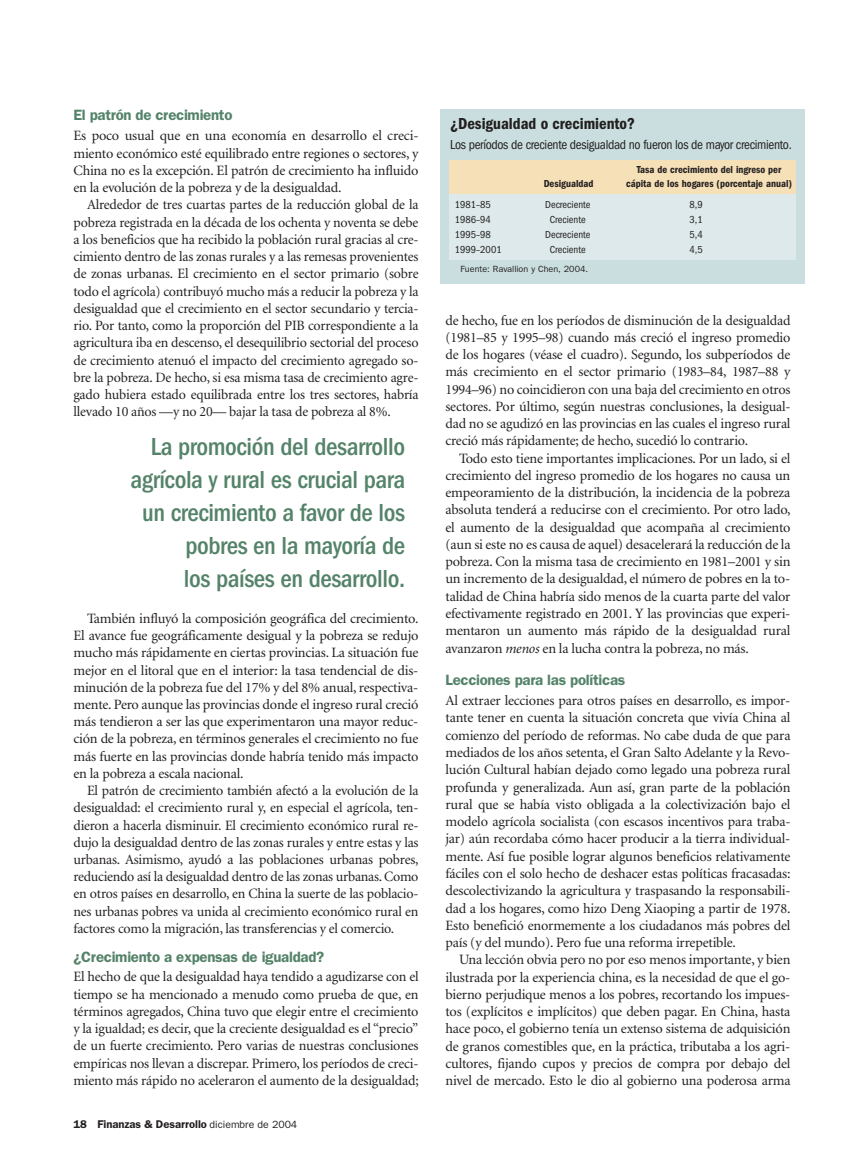
<style>
.page{position:relative;width:864px;height:1164px;background:#fff}
.page>*{position:absolute;margin:0;border:0;box-sizing:border-box;transform-origin:0 0}
.t1{font:500 condensed 25.5px/33px "Franklin Gothic";letter-spacing:-.015em;color:#548369;text-align:right}
.t2{font:600 condensed 16.5px "Franklin Gothic";color:#231f1f}
.t3{font:600 15px "Franklin Gothic";letter-spacing:-.02em;color:#548369}
.t4{font:14.25px/17.2px "Minion";letter-spacing:-.015em;color:#231f1f;text-align:justify}
.t5{font:condensed 13.5px "Franklin Gothic";letter-spacing:-.025em;color:#231f1f}
.t6{font:600 11.25px "Franklin Gothic";color:#231f1f}
.t7{font:condensed 10.5px "Franklin Gothic";color:#231f1f}
.t8{font:600 condensed 10.5px "Franklin Gothic";color:#231f1f}
.t9{font:9px "Franklin Gothic";color:#231f1f}
.s1{font-weight:400;font-size:10.5px}
.s2{font-style:italic}
</style>
<div class="page">
<div style="left:440px;top:109px;width:365px;height:175px;background:#cadedf"></div>
<div style="left:449px;top:193px;width:347px;height:67px;background:#dde9ea"></div>
<div style="left:449px;top:160px;width:346px;height:33px;background:#f6e0b8"></div>
<p class="t3" style="left:74px;top:110px;width:160px">El patrón de crecimiento</p>
<p class="t4" style="left:74px;top:128px;width:347px">Es poco usual que en una economía en desarrollo el creci&shy;miento económico esté equilibrado entre regiones o sectores, y China no es la excepción. El patrón de crecimiento ha influido en la evolución de la pobreza y de la desigualdad.</p>
<p class="t4" style="left:74px;top:197px;width:347px;text-indent:13px">Alrededor de tres cuartas partes de la reducción global de la pobreza registrada en la década de los ochenta y noventa se debe a los beneficios que ha recibido la población rural gracias al cre&shy;cimiento dentro de las zonas rurales y a las remesas provenientes de zonas urbanas. El crecimiento en el sector primario (sobre todo el agrícola) contribuyó mucho más a reducir la pobreza y la desigualdad que el crecimiento en el sector secundario y tercia&shy;rio. Por tanto, como la proporción del PIB correspondiente a la agricultura iba en descenso, el desequilibrio sectorial del proceso de crecimiento atenuó el impacto del crecimiento agregado so&shy;bre la pobreza. De hecho, si esa misma tasa de crecimiento agre&shy;gado hubiera estado equilibrada entre los tres sectores, habría llevado 10 años —y no 20— bajar la tasa de pobreza al 8%.</p>
<h1 class="t1" style="left:131px;top:433px;width:276px">La promoción del desarrollo agrícola y rural es crucial para un crecimiento a favor de los pobres en la mayoría de<br>los países en desarrollo.</h1>
<p class="t4" style="left:73px;top:611px;width:347px;text-indent:14px">También influyó la composición geográfica del crecimiento.<br>El avance fue geográficamente desigual y la pobreza se redujo mucho más rápidamente en ciertas provincias. La situación fue mejor en el litoral que en el interior: la tasa tendencial de dis&shy;minución de la pobreza fue del 17% y del 8% anual, respectiva&shy;mente. Pero aunque las provincias donde el ingreso rural creció más tendieron a ser las que experimentaron una mayor reduc&shy;ción de la pobreza, en términos generales el crecimiento no fue más fuerte en las provincias donde habría tenido más impacto en la pobreza a escala nacional.</p>
<p class="t4" style="left:74px;top:783px;width:347px;text-indent:13px">El patrón de crecimiento también afectó a la evolución de la desigualdad: el crecimiento rural y, en especial el agrícola, ten&shy;dieron a hacerla disminuir. El crecimiento económico rural re&shy;dujo la desigualdad dentro de las zonas rurales y entre estas y las urbanas. Asimismo, ayudó a las poblaciones urbanas pobres, reduciendo así la desigualdad dentro de las zonas urbanas. Como en otros países en desarrollo, en China la suerte de las poblacio&shy;nes urbanas pobres va unida al crecimiento económico rural en factores como la migración, las transferencias y el comercio.</p>
<p class="t3" style="left:74px;top:952px;width:252px">¿Crecimiento a expensas de igualdad?</p>
<p class="t4" style="left:74px;top:969px;width:347px">El hecho de que la desigualdad haya tendido a agudizarse con el tiempo se ha mencionado a menudo como prueba de que, en términos agregados, China tuvo que elegir entre el crecimiento y la igualdad; es decir, que la creciente desigualdad es el “precio” de un fuerte crecimiento. Pero varias de nuestras conclusiones empíricas nos llevan a discrepar. Primero, los períodos de creci&shy;miento más rápido no aceleraron el aumento de la desigualdad;</p>
<p class="t6" style="left:74px;top:1120px;width:225px">18 Finanzas &amp; Desarrollo <span class="s1">diciembre de 2004</span></p>
<p class="t2" style="left:450px;top:118px;width:186px">¿Desigualdad o crecimiento?</p>
<p class="t5" style="left:450px;top:140px;width:343px">Los períodos de creciente desigualdad no fueron los de mayor crecimiento.</p>
<p class="t8" style="left:637px;top:166px;width:146px">Tasa de crecimiento del ingreso per</p>
<p class="t8" style="left:544px;top:180px;width:51px">Desigualdad</p>
<p class="t8" style="left:626px;top:180px;width:168px">cápita de los hogares (porcentaje anual)</p>
<p class="t7" style="left:455px;top:201px;width:38px">1981–85</p>
<p class="t7" style="left:545px;top:201px;width:47px">Decreciente</p>
<p class="t7" style="left:690px;top:201px;width:15px">8,9</p>
<p class="t7" style="left:455px;top:216px;width:38px">1986–94</p>
<p class="t7" style="left:550px;top:216px;width:37px">Creciente</p>
<p class="t7" style="left:690px;top:216px;width:15px">3,1</p>
<p class="t7" style="left:455px;top:231px;width:38px">1995–98</p>
<p class="t7" style="left:545px;top:231px;width:47px">Decreciente</p>
<p class="t7" style="left:690px;top:231px;width:15px">5,4</p>
<p class="t7" style="left:455px;top:246px;width:49px">1999–2001</p>
<p class="t7" style="left:550px;top:246px;width:37px">Creciente</p>
<p class="t7" style="left:690px;top:246px;width:15px">4,5</p>
<p class="t9" style="left:461px;top:265px;width:129px">Fuente: Ravallion y Chen, 2004.</p>
<p class="t4" style="left:445px;top:313px;width:347px">de hecho, fue en los períodos de disminución de la desigualdad (1981–85 y 1995–98) cuando más creció el ingreso promedio de los hogares (véase el cuadro). Segundo, los subperíodos de más crecimiento en el sector primario (1983–84, 1987–88 y 1994–96) no coincidieron con una baja del crecimiento en otros sectores. Por último, según nuestras conclusiones, la desigual&shy;dad no se agudizó en las provincias en las cuales el ingreso rural creció más rápidamente; de hecho, sucedió lo contrario.</p>
<p class="t4" style="left:445px;top:451px;width:347px;text-indent:14px">Todo esto tiene importantes implicaciones. Por un lado, si el crecimiento del ingreso promedio de los hogares no causa un empeoramiento de la distribución, la incidencia de la pobreza absoluta tenderá a reducirse con el crecimiento. Por otro lado, el aumento de la desigualdad que acompaña al crecimiento (aun si este no es causa de aquel) desacelerará la reducción de la pobreza. Con la misma tasa de crecimiento en 1981–2001 y sin un incremento de la desigualdad, el número de pobres en la to&shy;talidad de China habría sido menos de la cuarta parte del valor efectivamente registrado en 2001. Y las provincias que experi&shy;mentaron un aumento más rápido de la desigualdad rural avanzaron <span class="s2">menos</span> en la lucha contra la pobreza, no más.</p>
<p class="t3" style="left:446px;top:674px;width:181px">Lecciones para las políticas</p>
<p class="t4" style="left:446px;top:693px;width:347px">Al extraer lecciones para otros países en desarrollo, es impor&shy;tante tener en cuenta la situación concreta que vivía China al comienzo del período de reformas. No cabe duda de que para mediados de los años setenta, el Gran Salto Adelante y la Revo&shy;lución Cultural habían dejado como legado una pobreza rural profunda y generalizada. Aun así, gran parte de la población rural que se había visto obligada a la colectivización bajo el modelo agrícola socialista (con escasos incentivos para traba&shy;jar) aún recordaba cómo hacer producir a la tierra individual&shy;mente. Así fue posible lograr algunos beneficios relativamente fáciles con el solo hecho de deshacer estas políticas fracasadas: descolectivizando la agricultura y traspasando la responsabili&shy;dad a los hogares, como hizo Deng Xiaoping a partir de 1978.<br>Esto benefició enormemente a los ciudadanos más pobres del país (y del mundo). Pero fue una reforma irrepetible.</p>
<p class="t4" style="left:446px;top:952px;width:347px;text-indent:13px">Una lección obvia pero no por eso menos importante, y bien ilustrada por la experiencia china, es la necesidad de que el go&shy;bierno perjudique menos a los pobres, recortando los impues&shy;tos (explícitos e implícitos) que deben pagar. En China, hasta hace poco, el gobierno tenía un extenso sistema de adquisición de granos comestibles que, en la práctica, tributaba a los agri&shy;cultores, fijando cupos y precios de compra por debajo del nivel de mercado. Esto le dio al gobierno una poderosa arma</p>
</div>
